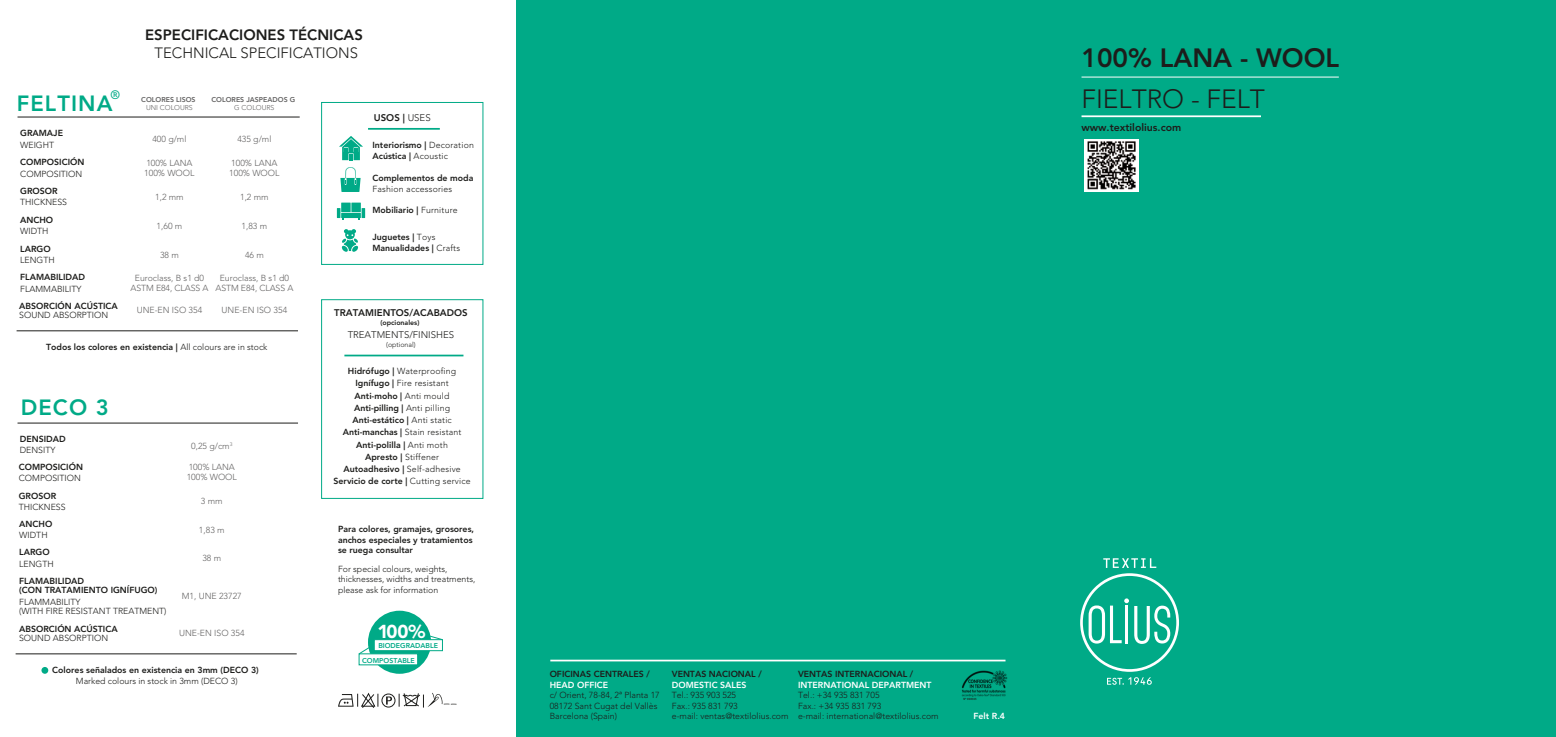
<style>
.page{position:relative;width:1556px;height:737px;background:#fff}
.page>*{position:absolute;margin:0;border:0;box-sizing:border-box;transform-origin:0 0}
.t1{font:800 26.25px "Avenir";color:#1d1d1b}
.t2{font:300 26.25px "Avenir";color:#1d1d1b}
.t3{font:800 21.88px "Avenir";letter-spacing:.05em;color:#00aa87}
.t4{font:900 18.64px "Avenir";color:#fff}
.t5{font:800 14.88px "Avenir";color:#1d1d1b}
.t6{font:300 14.88px "Avenir";color:#1d1d1b}
.t7{font:12.25px "Museo 500";color:#00aa87}
.t8{font:800 10.5px "Avenir";color:#1d1d1b}
.t9{font:800 9.62px "Avenir";color:#1d1d1b}
.t10{font:300 9.62px "Avenir";color:#1d1d1b}
.t11{font:800 8.75px/12.2px "Avenir";color:#1d1d1b}
.t12{font:300 8.75px/10.5px "Avenir";color:#1d1d1b}
.t13{font:300 8.75px/10.5px "Avenir";color:#646363}
.t14{font:800 8.75px "Avenir";color:#fff}
.t15{font:300 8.75px "Avenir";letter-spacing:.02em;color:#1d1d1b}
.t16{font:800 7px "Avenir";color:#646363}
.t17{font:800 7px/14.2px "Avenir";color:#00aa87}
.t18{font:300 7px "Avenir";color:#646363}
.t19{font:800 7px "Avenir";color:#1d1d1b}
.t20{font:300 7px "Avenir";color:#1d1d1b}
.t21{font:500 condensed 2.98px "Helvetica Neue LT Std";letter-spacing:.05em;color:#1d1d1b}
.s1{font-weight:300}
</style>
<div class="page">
<div style="left:517px;top:0;width:1038px;height:737px;background:#00aa87"></div>
<img style="left:1084px;top:139px;width:54px;height:53px">
<hr style="left:1081px;top:77px;width:257px;height:1px;background:#fff">
<hr style="left:1081px;top:115px;width:179px;height:2px;background:#fff">
<svg style="left:1080px;top:558px;width:98px;height:126px"></svg>
<hr style="left:550px;top:659px;width:455px;height:2px;background:#fff">
<img style="left:961px;top:670px;width:46px;height:26px">
<hr style="left:18px;top:117px;width:282px;height:1px;background:#1d1d1b">
<hr style="left:17px;top:331px;width:281px;height:1px;background:#1d1d1b">
<hr style="left:18px;top:423px;width:280px;height:1px;background:#1d1d1b">
<hr style="left:16px;top:653px;width:281px;height:1px;background:#1d1d1b">
<svg style="left:341px;top:229px;width:17px;height:23px"></svg>
<div style="left:341px;top:203px;width:9px;height:9px;background:#00aa87"></div>
<div style="left:351px;top:203px;width:10px;height:9px;background:#00aa87"></div>
<svg style="left:361px;top:208px;width:4px;height:10px"></svg>
<svg style="left:337px;top:208px;width:24px;height:12px"></svg>
<div style="left:321px;top:102px;width:162px;height:163px;border:1px solid #00aa87"></div>
<hr style="left:368px;top:128px;width:72px;height:2px;background:#00aa87">
<svg style="left:340px;top:167px;width:20px;height:25px"></svg>
<svg style="left:339px;top:136px;width:24px;height:24px"></svg>
<svg style="left:386px;top:696px;width:6px;height:8px"></svg>
<div style="left:381px;top:693px;width:14px;height:14px;border:1px solid #1d1d1b;border-radius:50%"></div>
<svg style="left:338px;top:692px;width:40px;height:16px"></svg>
<svg style="left:399px;top:692px;width:57px;height:15px"></svg>
<div style="left:321px;top:299px;width:162px;height:200px;border:1px solid #00aa87"></div>
<hr style="left:344px;top:354px;width:119px;height:2px;background:#00aa87">
<div style="left:41px;top:667px;width:7px;height:6px;background:#00aa87;border-radius:50%"></div>
<div style="left:368px;top:610px;width:63px;height:63px;background:#00aa87;border-radius:50%"></div>
<div style="left:374px;top:639px;width:69px;height:12px;background:#fff;border:1px solid #00aa87"></div>
<div style="left:358px;top:653px;width:60px;height:12px;background:#fff;border:1px solid #00aa87"></div>
<svg style="left:358px;top:646px;width:13px;height:9px"></svg>
<svg style="left:427px;top:634px;width:16px;height:6px"></svg>
<h3 class="t7" style="left:111px;top:88px;width:11px">®</h3>
<h2 class="t3" style="left:17px;top:90px;width:97px">FELTINA</h2>
<h3 class="t5" style="left:145px;top:26px;width:219px">ESPECIFICACIONES TÉCNICAS</h3>
<h3 class="t6" style="left:154px;top:44px;width:205px">TECHNICAL SPECIFICATIONS</h3>
<p class="t16" style="left:141px;top:95px;width:56px">COLORES LISOS</p>
<p class="t18" style="left:146px;top:103px;width:48px">UNI COLOURS</p>
<p class="t16" style="left:211px;top:95px;width:85px">COLORES JASPEADOS G</p>
<p class="t18" style="left:234px;top:103px;width:42px">G COLOURS</p>
<p class="t11" style="left:20px;top:127px;width:44px">GRAMAJE</p>
<p class="t12" style="left:20px;top:139px;width:35px">WEIGHT</p>
<p class="t13" style="left:152px;top:134px;width:36px">400 g/ml</p>
<p class="t13" style="left:237px;top:134px;width:36px">435 g/ml</p>
<p class="t11" style="left:20px;top:156px;width:66px">COMPOSICIÓN</p>
<p class="t12" style="left:20px;top:168px;width:64px">COMPOSITION</p>
<p class="t11" style="left:20px;top:185px;width:39px">GROSOR</p>
<p class="t12" style="left:20px;top:197px;width:48px">THICKNESS</p>
<p class="t13" style="left:144px;top:157px;width:52px">100% LANA<br>100% WOOL</p>
<p class="t13" style="left:229px;top:157px;width:52px">100% LANA<br>100% WOOL</p>
<p class="t13" style="left:155px;top:191px;width:30px">1,2 mm</p>
<p class="t13" style="left:240px;top:191px;width:30px">1,2 mm</p>
<p class="t11" style="left:20px;top:214px;width:35px">ANCHO</p>
<p class="t12" style="left:20px;top:226px;width:30px">WIDTH</p>
<p class="t13" style="left:157px;top:220px;width:27px">1,60 m</p>
<p class="t13" style="left:241px;top:220px;width:27px">1,83 m</p>
<p class="t11" style="left:20px;top:243px;width:32px">LARGO</p>
<p class="t12" style="left:20px;top:255px;width:36px">LENGTH</p>
<p class="t11" style="left:20px;top:271px;width:66px">FLAMABILIDAD</p>
<p class="t12" style="left:20px;top:283px;width:63px">FLAMMABILITY</p>
<p class="t11" style="left:19px;top:299px;width:100px">ABSORCIÓN ACÚSTICA</p>
<p class="t12" style="left:19px;top:310px;width:90px">SOUND ABSORPTION</p>
<p class="t13" style="left:160px;top:249px;width:20px">38 m</p>
<p class="t13" style="left:245px;top:249px;width:20px">46 m</p>
<p class="t13" style="left:135px;top:273px;width:71px">Euroclass, B s1 d0</p>
<p class="t13" style="left:130px;top:273px;width:164px;line-height:9.5px;text-indent:89px">Euroclass, B s1 d0<br>ASTM E84, CLASS A ASTM E84, CLASS A</p>
<p class="t13" style="left:137px;top:305px;width:67px">UNE-EN ISO 354</p>
<p class="t13" style="left:222px;top:305px;width:67px">UNE-EN ISO 354</p>
<p class="t11" style="left:46px;top:341px;width:223px">Todos los colores en existencia | <span class="s1">All colours are in stock</span></p>
<h2 class="t3" style="left:21px;top:395px;width:90px">DECO 3</h2>
<p class="t11" style="left:20px;top:432px;width:48px">DENSIDAD</p>
<p class="t12" style="left:20px;top:445px;width:37px">DENSITY</p>
<p class="t13" style="left:191px;top:440px;width:43px">0,25 g/cm<sup>3</sup></p>
<p class="t11" style="left:19px;top:460px;width:66px">COMPOSICIÓN</p>
<p class="t12" style="left:19px;top:473px;width:64px">COMPOSITION</p>
<p class="t13" style="left:187px;top:462px;width:52px">100% LANA<br>100% WOOL</p>
<p class="t11" style="left:19px;top:489px;width:39px">GROSOR</p>
<p class="t12" style="left:19px;top:502px;width:48px">THICKNESS</p>
<p class="t13" style="left:201px;top:496px;width:23px">3 mm</p>
<p class="t11" style="left:19px;top:517px;width:35px">ANCHO</p>
<p class="t12" style="left:19px;top:530px;width:30px">WIDTH</p>
<p class="t11" style="left:19px;top:546px;width:32px">LARGO</p>
<p class="t12" style="left:19px;top:558px;width:36px">LENGTH</p>
<p class="t11" style="left:19px;top:576px;width:140px;line-height:9.6px">FLAMABILIDAD<br>(CON TRATAMIENTO IGNÍFUGO)</p>
<p class="t12" style="left:19px;top:597px;width:149px;line-height:9.6px">FLAMMABILITY<br>(WITH FIRE RESISTANT TREATMENT)</p>
<p class="t11" style="left:19px;top:622px;width:100px">ABSORCIÓN ACÚSTICA</p>
<p class="t12" style="left:19px;top:633px;width:90px">SOUND ABSORPTION</p>
<p class="t13" style="left:199px;top:524px;width:27px">1,83 m</p>
<p class="t13" style="left:202px;top:552px;width:20px">38 m</p>
<p class="t13" style="left:182px;top:590px;width:61px">M1, UNE 23727</p>
<p class="t13" style="left:179px;top:628px;width:67px">UNE-EN ISO 354</p>
<p class="t11" style="left:52px;top:664px;width:208px">Colores señalados en existencia en 3mm (DECO 3)</p>
<p class="t12" style="left:76px;top:675px;width:163px">Marked colours in stock in 3mm (DECO 3)</p>
<p class="t9" style="left:374px;top:112px;width:58px">USOS | <span class="s1">USES</span></p>
<p class="t11" style="left:372px;top:140px;width:103px;line-height:10.5px">Interiorismo | <span class="s1">Decoration<br></span>Acústica | <span class="s1">Acoustic</span></p>
<p class="t11" style="left:372px;top:172px;width:102px">Complementos de moda</p>
<p class="t15" style="left:372px;top:184px;width:81px">Fashion accessories</p>
<p class="t11" style="left:372px;top:204px;width:87px">Mobiliario | <span class="s1">Furniture</span></p>
<p class="t11" style="left:372px;top:232px;width:89px;line-height:10.5px">Juguetes | <span class="s1">Toys<br></span>Manualidades | <span class="s1">Crafts</span></p>
<p class="t9" style="left:334px;top:307px;width:135px">TRATAMIENTOS/ACABADOS</p>
<p class="t19" style="left:380px;top:318px;width:41px">(opcionales)</p>
<p class="t10" style="left:347px;top:329px;width:108px">TREATMENTS/FINISHES</p>
<p class="t20" style="left:386px;top:340px;width:31px">(optional)</p>
<p class="t11" style="left:333px;top:365px;width:138px;text-align:center">Hidrófugo | <span class="s1">Waterproofing<br></span>Ignífugo | <span class="s1">Fire resistant<br></span>Anti-moho | <span class="s1">Anti mould<br></span>Anti-pilling | <span class="s1">Anti pilling<br></span>Anti-estático | <span class="s1">Anti static<br></span>Anti-manchas | <span class="s1">Stain resistant<br></span>Anti-polilla | <span class="s1">Anti moth<br></span>Apresto | <span class="s1">Stiffener<br></span>Autoadhesivo | <span class="s1">Self-adhesive<br></span>Servicio de corte | <span class="s1">Cutting service</span></p>
<p class="t11" style="left:338px;top:524px;width:138px;line-height:10.5px">Para colores, gramajes, grosores, anchos especiales y tratamientos se ruega consultar</p>
<p class="t12" style="left:338px;top:563px;width:139px">For special colours, weights, thicknesses, widths and treatments, please ask for information</p>
<h3 class="t4" style="left:377px;top:620px;width:50px">100%</h3>
<p class="t17" style="left:362px;top:639px;width:77px;text-indent:16px">BIODEGRADABLE<br>COMPOSTABLE</p>
<p class="t11" style="left:549px;top:668px;width:102px">OFICINAS CENTRALES /</p>
<p class="t14" style="left:549px;top:679px;width:60px">HEAD OFFICE</p>
<p class="t12" style="left:549px;top:689px;width:112px">c/ Orient, 78-84, 2ª Planta 17<br>08172 Sant Cugat del Vallès<br>Barcelona (Spain)</p>
<p class="t11" style="left:671px;top:668px;width:91px">VENTAS NACIONAL /</p>
<p class="t14" style="left:671px;top:679px;width:76px">DOMESTIC SALES</p>
<p class="t12" style="left:671px;top:689px;width:118px">Tel.: 935 903 525<br>Fax.: 935 831 793<br>e-mail: ventas@textilolius.com</p>
<p class="t11" style="left:798px;top:668px;width:117px">VENTAS INTERNACIONAL /</p>
<p class="t14" style="left:798px;top:679px;width:135px">INTERNATIONAL DEPARTMENT</p>
<p class="t12" style="left:798px;top:689px;width:142px">Tel.: +34 935 831 705<br>Fax.: +34 935 831 793<br>e-mail: international@textilolius.com</p>
<p class="t21" style="left:963px;top:697px;width:14px">Nº 990585</p>
<p class="t14" style="left:973px;top:710px;width:33px">Felt R.4</p>
<h1 class="t1" style="left:1081px;top:42px;width:259px">100% LANA - WOOL</h1>
<h1 class="t2" style="left:1081px;top:84px;width:185px">FIELTRO - FELT</h1>
<p class="t8" style="left:1081px;top:121px;width:101px">www.textilolius.com</p>
</div>
